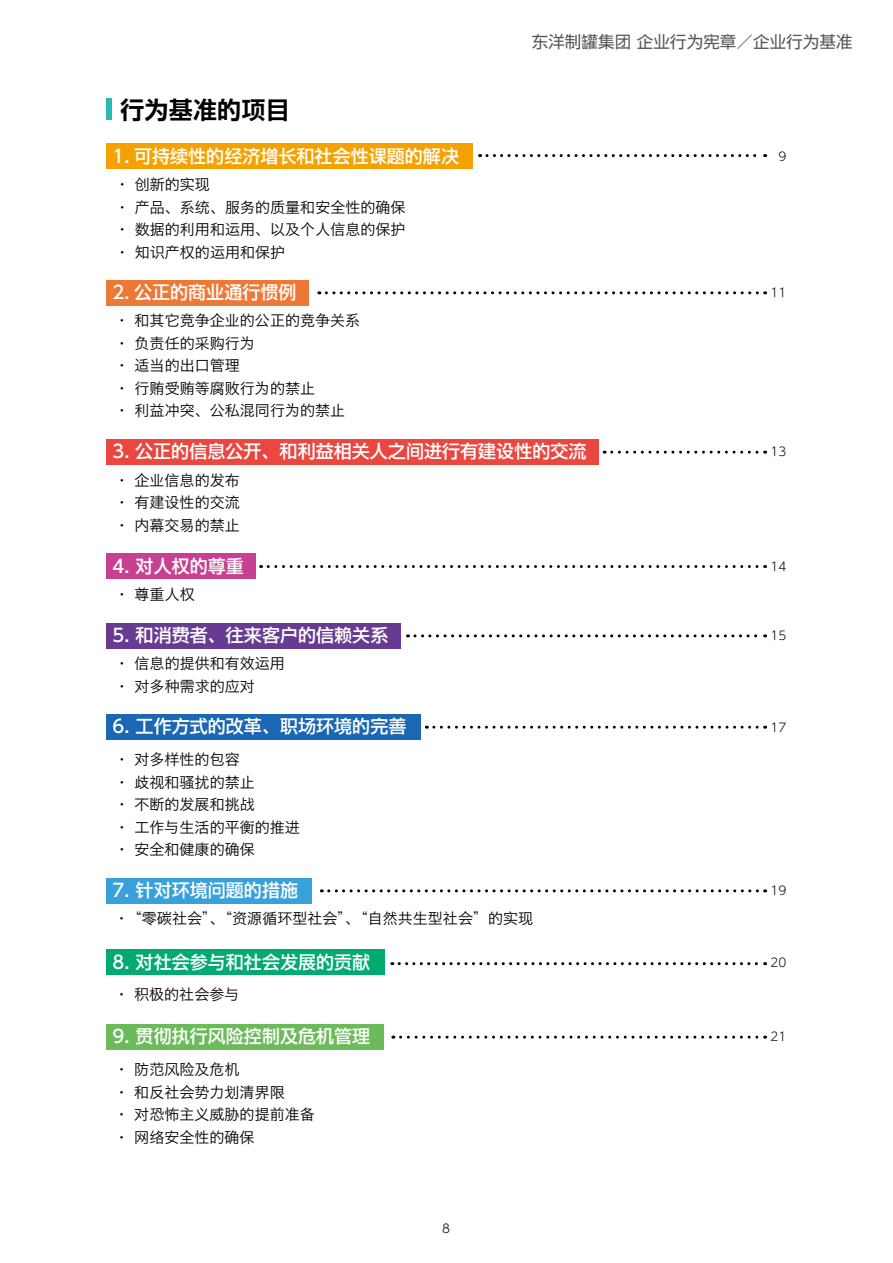
<style>
.page{position:relative;width:893px;height:1263px;background:#fff}
.page>*{position:absolute;margin:0;border:0;box-sizing:border-box;transform-origin:0 0}
.t1{font:24px "UD Shin Go SC Gbe De B";letter-spacing:.01em;color:#000}
.t2{font:500 18px "UD Shin Go SC Gbe";letter-spacing:.005em;color:#fff}
.t3{font:16.5px "UD Shin Go SC Gbe";letter-spacing:.005em;color:#595757}
.t4{font:15px/22.5px "Hiragino Sans GB W3";letter-spacing:.005em;color:#000}
.t5{font:300 12px "UD Shin M Go Pr 6 N";color:#000}
.t6{font:300 12px "UD Shin M Go Pro";color:#000}
</style>
<div class="page">
<div style="left:106px;top:144px;width:367px;height:25px;background:#f5a200"></div>
<svg style="left:487px;top:154px;width:279px;height:3px"></svg>
<div style="left:106px;top:280px;width:203px;height:25px;background:#ee7836"></div>
<svg style="left:326px;top:291px;width:440px;height:3px"></svg>
<div style="left:106px;top:439px;width:493px;height:26px;background:#e9473f"></div>
<svg style="left:612px;top:451px;width:154px;height:3px"></svg>
<div style="left:106px;top:554px;width:150px;height:25px;background:#c84091"></div>
<svg style="left:268px;top:565px;width:498px;height:3px"></svg>
<div style="left:106px;top:623px;width:295px;height:25px;background:#683b93"></div>
<svg style="left:415px;top:634px;width:351px;height:3px"></svg>
<div style="left:106px;top:714px;width:314px;height:26px;background:#1b67b3"></div>
<svg style="left:434px;top:726px;width:332px;height:3px"></svg>
<div style="left:106px;top:878px;width:206px;height:25px;background:#38a1db"></div>
<svg style="left:329px;top:889px;width:437px;height:3px"></svg>
<div style="left:106px;top:949px;width:279px;height:26px;background:#00aa71"></div>
<div style="left:106px;top:1024px;width:277px;height:25px;background:#6cbb5a"></div>
<svg style="left:401px;top:1036px;width:365px;height:3px"></svg>
<div style="left:106px;top:98px;width:6px;height:21px;background:#2bb7b3"></div>
<svg style="left:399px;top:962px;width:367px;height:3px"></svg>
<h1 class="t1" style="left:120px;top:95px;width:171px">行为基准的项目</h1>
<p class="t3" style="left:532px;top:32px;width:322px">东洋制罐集团 企业行为宪章／企业行为基准</p>
<p class="t2" style="left:113px;top:145px;width:348px">1. 可持续性的经济增长和社会性课题的解决</p>
<p class="t5" style="left:778px;top:146px;width:9px">9</p>
<p class="t4" style="left:115px;top:173px;width:292px">· 创新的实现<br>· 产品、系统、服务的质量和安全性的确保· 数据的利用和运用、以及个人信息的保护· 知识产权的运用和保护</p>
<p class="t2" style="left:113px;top:281px;width:185px">2. 公正的商业通行惯例</p>
<p class="t5" style="left:771px;top:283px;width:17px">11</p>
<p class="t4" style="left:114px;top:309px;width:247px">· 和其它竞争企业的公正的竞争关系· 负责任的采购行为<br>· 适当的出口管理<br>· 行贿受贿等腐败行为的禁止<br>· 利益冲突、公私混同行为的禁止</p>
<p class="t2" style="left:113px;top:440px;width:475px">3. 公正的信息公开、和利益相关人之间进行有建设性的交流</p>
<p class="t5" style="left:771px;top:442px;width:17px">13</p>
<p class="t4" style="left:114px;top:469px;width:127px;text-align:justify">· 企业信息的发布· 有建设性的交流· 内幕交易的禁止</p>
<p class="t2" style="left:113px;top:555px;width:133px">4. 对人权的尊重</p>
<p class="t5" style="left:771px;top:556px;width:17px">14</p>
<p class="t4" style="left:115px;top:583px;width:82px">· 尊重人权</p>
<p class="t2" style="left:113px;top:624px;width:277px">5. 和消费者、往来客户的信赖关系</p>
<p class="t5" style="left:771px;top:626px;width:17px">15</p>
<p class="t4" style="left:114px;top:652px;width:172px">· 信息的提供和有效运用· 对多种需求的应对</p>
<p class="t2" style="left:113px;top:715px;width:295px">6. 工作方式的改革、职场环境的完善</p>
<p class="t5" style="left:771px;top:717px;width:17px">17</p>
<p class="t4" style="left:114px;top:748px;width:187px">· 对多样性的包容<br>· 歧视和骚扰的禁止<br>· 不断的发展和挑战<br>· 工作与生活的平衡的推进· 安全和健康的确保</p>
<p class="t2" style="left:113px;top:879px;width:187px">7. 针对环境问题的措施</p>
<p class="t5" style="left:771px;top:881px;width:17px">19</p>
<p class="t4" style="left:114px;top:907px;width:420px">· “零碳社会”、“资源循环型社会”、“自然共生型社会”的实现</p>
<p class="t2" style="left:113px;top:951px;width:259px">8. 对社会参与和社会发展的贡献</p>
<p class="t5" style="left:771px;top:952px;width:17px">20</p>
<p class="t4" style="left:114px;top:983px;width:127px">· 积极的社会参与</p>
<p class="t2" style="left:113px;top:1025px;width:259px">9. 贯彻执行风险控制及危机管理</p>
<p class="t5" style="left:771px;top:1027px;width:17px">21</p>
<p class="t4" style="left:114px;top:1058px;width:202px">· 防范风险及危机<br>· 和反社会势力划清界限<br>· 对恐怖主义威胁的提前准备· 网络安全性的确保</p>
<p class="t6" style="left:442px;top:1219px;width:9px">8</p>
</div>
